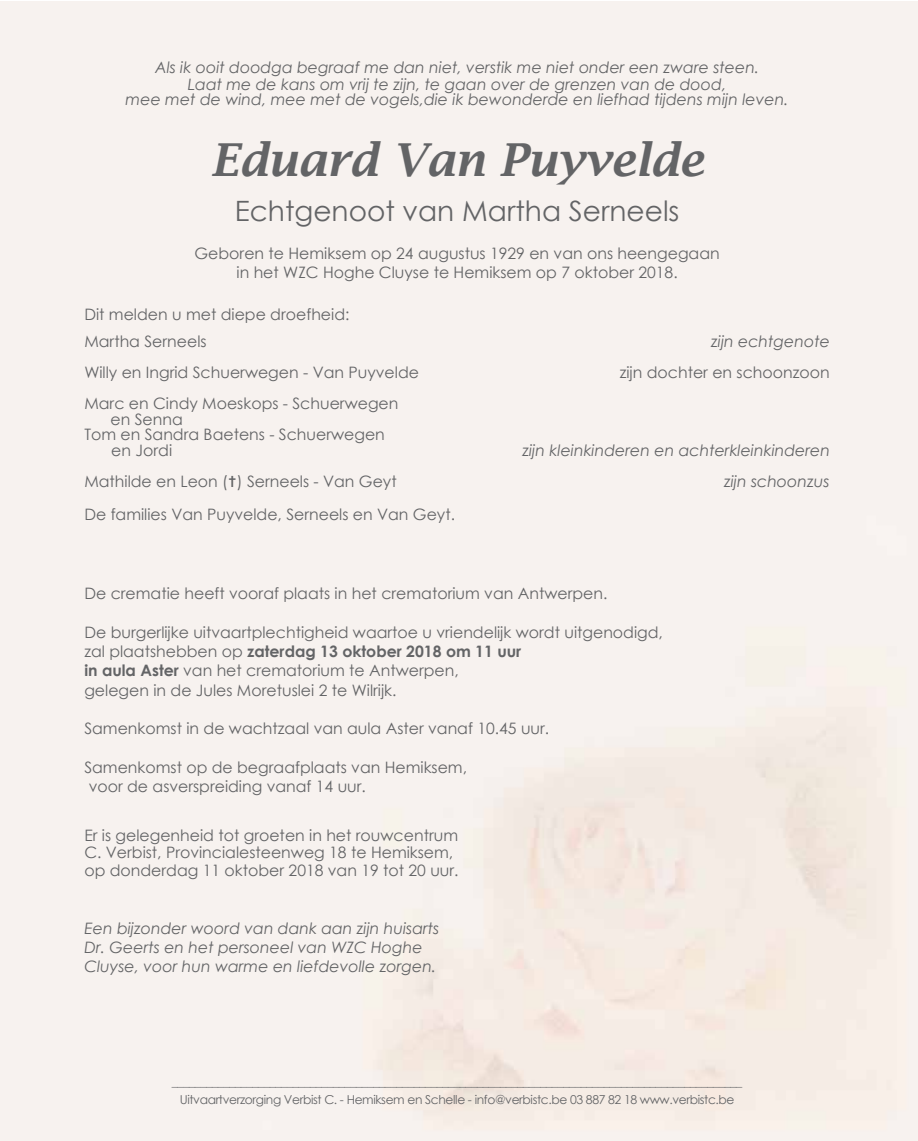
<style>
.page{position:relative;width:918px;height:1141px;background:#fff}
.page>*{position:absolute;margin:0;border:0;box-sizing:border-box;transform-origin:0 0}
.t1{font:italic 600 45.5px "Lucida Bright";color:#636466}
.t2{font:28px "Century Gothic";color:#636466}
.t3{font:15.75px/19.2px "Century Gothic";color:#636466}
.t4{font:italic 15.75px/16.3px "Century Gothic";color:#636466;text-align:center}
.t5{font:12.25px/17.5px "Century Gothic";letter-spacing:-.03em;color:#636466;text-align:center}
.s1{font-family:"Mortbats"}
.s2{font-weight:700}
</style>
<div class="page">
<p class="t4" style="left:126px;top:59px;width:664px">Als ik ooit doodga begraaf me dan niet, verstik me niet onder een zware steen.<br>Laat me de kans om vrij te zijn, te gaan over de grenzen van de dood,<br>mee met de wind, mee met de vogels,die ik bewonderde en liefhad tijdens mijn leven.</p>
<h1 class="t1" style="left:210px;top:134px;width:495px">Eduard Van Puyvelde</h1>
<h2 class="t2" style="left:235px;top:191px;width:446px">Echtgenoot van Martha Serneels</h2>
<p class="t3" style="left:194px;top:243px;width:527px;text-align:center">Geboren te Hemiksem op 24 augustus 1929 en van ons heengegaan in het WZC Hoghe Cluyse te Hemiksem op 7 oktober 2018.</p>
<p class="t3" style="left:84px;top:300px;width:267px;line-height:27.5px">Dit melden u met diepe droefheid:<br>Martha Serneels</p>
<p class="t4" style="left:711px;top:333px;width:120px">zijn echtgenote</p>
<p class="t3" style="left:84px;top:363px;width:336px">Willy en Ingrid Schuerwegen - Van Puyvelde</p>
<p class="t3" style="left:620px;top:363px;width:211px">zijn dochter en schoonzoon</p>
<p class="t3" style="left:84px;top:394px;width:316px">Marc en Cindy Moeskops - Schuerwegen</p>
<p class="t3" style="left:111px;top:409px;width:74px">en Senna</p>
<p class="t3" style="left:84px;top:425px;width:302px">Tom en Sandra Baetens - Schuerwegen</p>
<p class="t3" style="left:111px;top:440px;width:62px">en Jordi</p>
<p class="t4" style="left:522px;top:441px;width:309px">zijn kleinkinderen en achterkleinkinderen</p>
<p class="t3" style="left:84px;top:471px;width:314px">Mathilde en Leon (<span class="s1">x</span>) Serneels - Van Geyt</p>
<p class="t4" style="left:724px;top:473px;width:107px">zijn schoonzus</p>
<p class="t3" style="left:84px;top:504px;width:372px">De families Van Puyvelde, Serneels en Van Geyt.</p>
<p class="t3" style="left:84px;top:584px;width:524px">De crematie heeft vooraf plaats in het crematorium van Antwerpen.</p>
<p class="t3" style="left:84px;top:622px;width:580px">De burgerlijke uitvaartplechtigheid waartoe u vriendelijk wordt uitgenodigd, zal plaatshebben op <span class="s2">zaterdag 13 oktober 2018 om 11 uur<br>in aula Aster</span> van het crematorium te Antwerpen,<br>gelegen in de Jules Moretuslei 2 te Wilrijk.</p>
<p class="t3" style="left:84px;top:719px;width:466px">Samenkomst in de wachtzaal van aula Aster vanaf 10.45 uur.</p>
<p class="t3" style="left:84px;top:757px;width:384px">Samenkomst op de begraafplaats van Hemiksem, voor de asverspreiding vanaf 14 uur.</p>
<p class="t3" style="left:84px;top:826px;width:376px;line-height:17.5px">Er is gelegenheid tot groeten in het rouwcentrum<br>C. Verbist, Provincialesteenweg 18 te Hemiksem, op donderdag 11 oktober 2018 van 19 tot 20 uur.</p>
<p class="t4" style="left:84px;top:918px;width:356px;line-height:19.2px;text-align:left">Een bijzonder woord van dank aan zijn huisarts<br>Dr. Geerts en het personeel van WZC Hoghe<br>Cluyse, voor hun warme en liefdevolle zorgen.</p>
<p class="t5" style="left:172px;top:1073px;width:572px">___________________________________________________________________________________________________<br>Uitvaartverzorging Verbist C. - Hemiksem en Schelle - info@verbistc.be 03 887 82 18 www.verbistc.be</p>
</div>
